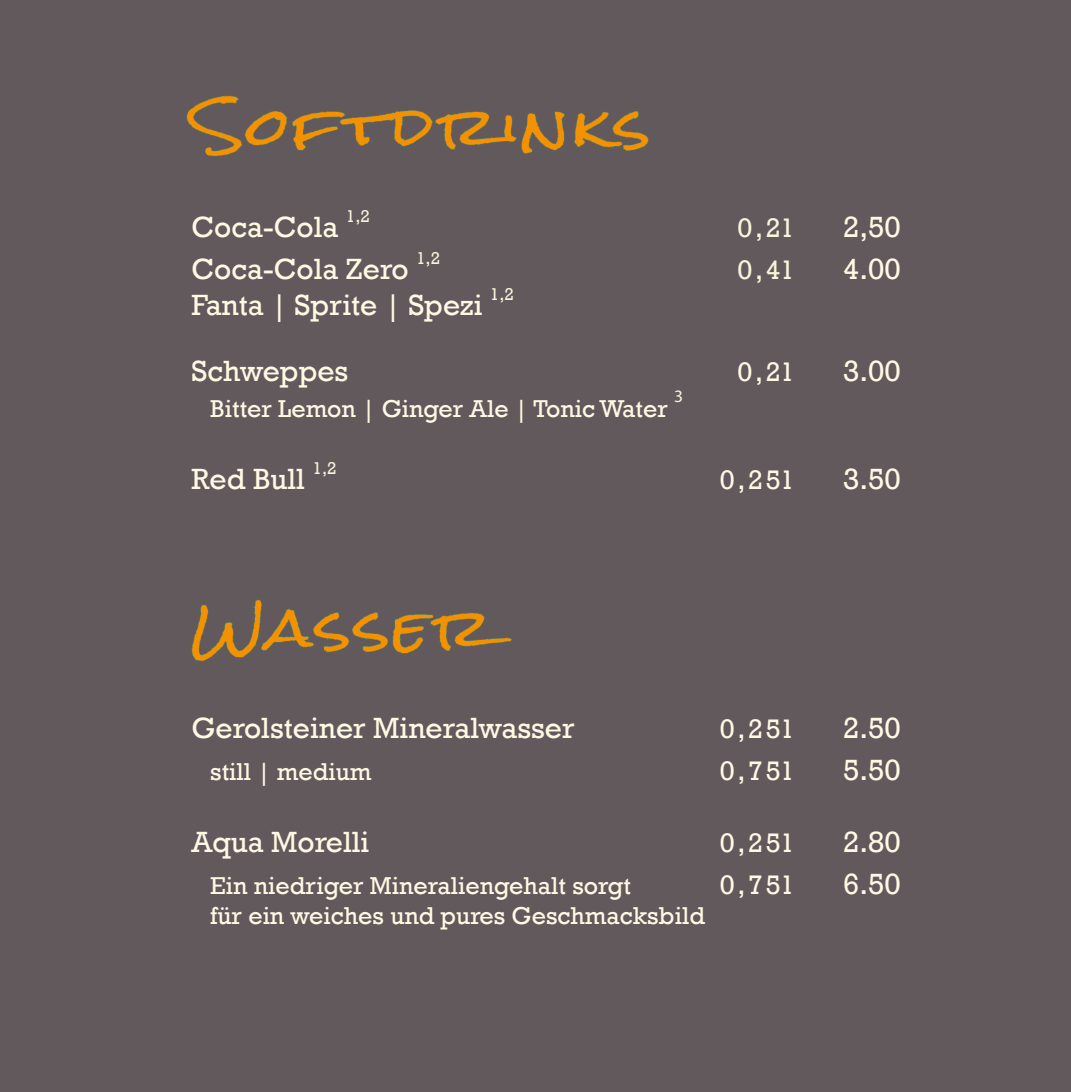
<style>
.page{position:relative;width:1071px;height:1092px;background:#fff}
.page>*{position:absolute;margin:0;border:0;box-sizing:border-box;transform-origin:0 0}
.t1{font:50px "Rock Salt";letter-spacing:.05em;color:#f39200;scale:1.25 1}
.t2{font:30px "Rockwell";color:#fff9e3}
.t3{font:27.5px "Rockwell";letter-spacing:.1em;color:#fff9e3}
.t4{font:27.5px "Rockwell";color:#f8f4db}
.t5{font:25px "Rockwell";color:#fff9e3}
.t6{font:17.5px "Rockwell";color:#f8f4db}
.t7{font:17.5px "Myriad Pro";color:#f8f4db}
</style>
<div class="page">
<div style="left:0;top:0;width:1070px;height:1091px;background:#62595d"></div>
<svg style="left:186px;top:95px;width:379px;height:62px"></svg>
<svg style="left:574px;top:111px;width:75px;height:40px"></svg>
<svg style="left:191px;top:599px;width:321px;height:63px"></svg>
<h1 class="t1" style="left:191px;top:100px;width:369px">Softdrinks</h1>
<p class="t2" style="left:191px;top:209px;width:148px">Coca-Cola</p>
<p class="t6" style="left:346px;top:206px;width:26px">1,2</p>
<p class="t2" style="left:191px;top:251px;width:218px">Coca-Cola Zero</p>
<p class="t6" style="left:416px;top:248px;width:26px">1,2</p>
<p class="t4" style="left:737px;top:211px;width:56px">0,2l</p>
<p class="t2" style="left:842px;top:209px;width:59px">2,50</p>
<p class="t4" style="left:737px;top:253px;width:56px">0,4l</p>
<p class="t2" style="left:842px;top:251px;width:59px">4.00</p>
<p class="t2" style="left:191px;top:287px;width:292px">Fanta | Sprite | Spezi</p>
<p class="t6" style="left:490px;top:284px;width:26px">1,2</p>
<p class="t2" style="left:191px;top:353px;width:158px">Schweppes</p>
<p class="t3" style="left:737px;top:355px;width:56px">0,2l</p>
<p class="t2" style="left:842px;top:353px;width:59px">3.00</p>
<p class="t5" style="left:210px;top:394px;width:459px">Bitter Lemon | Ginger Ale | Tonic Water</p>
<p class="t7" style="left:674px;top:385px;width:10px">3</p>
<p class="t2" style="left:191px;top:461px;width:115px">Red Bull</p>
<p class="t6" style="left:312px;top:458px;width:26px">1,2</p>
<h1 class="t1" style="left:191px;top:601px;width:243px">Wasser</h1>
<p class="t3" style="left:719px;top:463px;width:73px">0,25l</p>
<p class="t2" style="left:842px;top:461px;width:59px">3.50</p>
<p class="t2" style="left:191px;top:710px;width:384px">Gerolsteiner Mineralwasser</p>
<p class="t3" style="left:719px;top:712px;width:73px">0,25l</p>
<p class="t2" style="left:842px;top:710px;width:59px">2.50</p>
<p class="t5" style="left:210px;top:757px;width:163px">still | medium</p>
<p class="t3" style="left:719px;top:754px;width:73px">0,75l</p>
<p class="t2" style="left:842px;top:752px;width:59px">5.50</p>
<p class="t2" style="left:191px;top:824px;width:179px">Aqua Morelli</p>
<p class="t3" style="left:719px;top:826px;width:73px">0,25l</p>
<p class="t2" style="left:842px;top:824px;width:59px">2.80</p>
<p class="t5" style="left:210px;top:871px;width:422px">Ein niedriger Mineraliengehalt sorgt</p>
<p class="t3" style="left:719px;top:868px;width:73px">0,75l</p>
<p class="t2" style="left:842px;top:866px;width:59px">6.50</p>
<p class="t5" style="left:210px;top:901px;width:496px">für ein weiches und pures Geschmacksbild</p>
</div>
